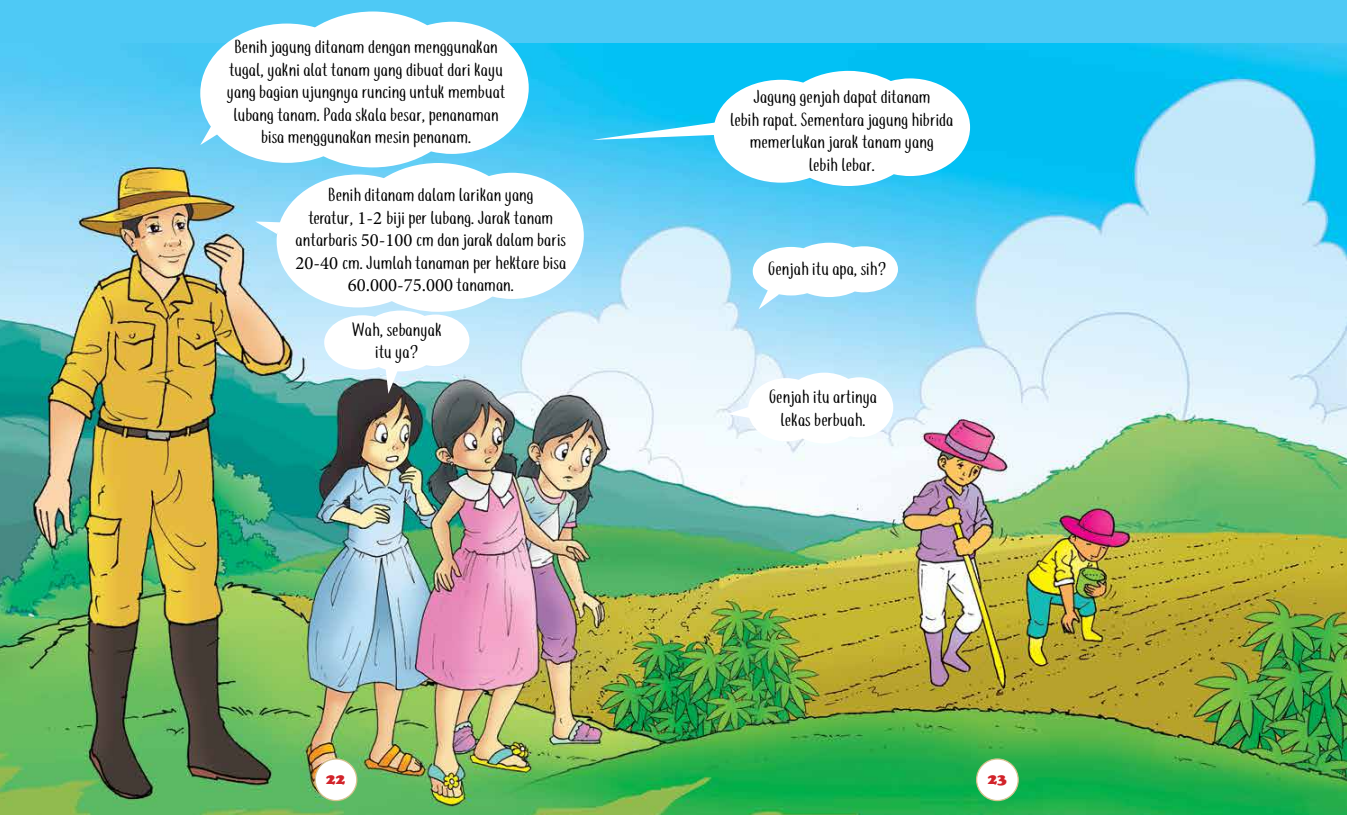
<style>
.page{position:relative;width:1347px;height:815px;background:#fff}
.page>*{position:absolute;margin:0;border:0;box-sizing:border-box;transform-origin:0 0}
.t1{font:18.75px/22.5px "teademo";color:#000;text-align:center}
.t2{font:18.75px "Minion Pro";color:#000}
.t3{font:15px "Cooper Black Std";color:#d2232a}
.s1{font-family:"Minion Pro"}
.s2{font-family:"teademo"}
</style>
<div class="page">
<div style="left:0;top:0;width:1346px;height:815px;background:#4ec9f5"></div>
<img style="left:0;top:43px;width:1346px;height:772px">
<svg style="left:200px;top:12px;width:329px;height:155px;background:#dff5fd"></svg>
<svg style="left:277px;top:163px;width:307px;height:149px;background:#e8f7fd"></svg>
<svg style="left:200px;top:121px;width:21px;height:24px"></svg>
<svg style="left:324px;top:311px;width:145px;height:83px;background:#d8e5e9"></svg>
<svg style="left:752px;top:243px;width:146px;height:66px;background:#d7f1fc"></svg>
<svg style="left:727px;top:373px;width:166px;height:71px;background:#f7fbfd"></svg>
<svg style="left:592px;top:71px;width:378px;height:115px;background:#9ce4fa"></svg>
<svg style="left:255px;top:221px;width:27px;height:13px"></svg>
<div style="left:315px;top:759px;width:42px;height:42px;background:#fff;border-radius:50%"></div>
<div style="left:314px;top:758px;width:43px;height:43px;border:1px solid #d6c28e;border-radius:50%"></div>
<div style="left:976px;top:759px;width:42px;height:42px;background:#fff;border-radius:50%"></div>
<div style="left:976px;top:758px;width:42px;height:43px;border:1px solid #d6c28e;border-radius:50%"></div>
<p class="t1" style="left:227px;top:36px;width:280px">Benih jagung ditanam dengan menggunakan tugal, yakni alat tanam yang dibuat dari kayu yang bagian ujungnya runcing untuk membuat lubang tanam. Pada skala besar, penanaman bisa menggunakan mesin penanam.</p>
<p class="t1" style="left:295px;top:184px;width:272px">Benih ditanam dalam larikan yang<br>teratur, <span class="s1">1-2</span> biji per lubang. Jarak tanam antarbaris <span class="s1">50-100</span> cm dan jarak dalam baris <span class="s1">20-40</span> cm. Jumlah tanaman per hektare bisa</p>
<p class="t2" style="left:348px;top:272px;width:167px">60.000-75.000 <span class="s2">tanaman.</span></p>
<p class="t1" style="left:352px;top:319px;width:92px">Wah, sebanyak itu ya?</p>
<p class="t1" style="left:730px;top:87px;width:225px">Jagung genjah dapat ditanam<br>lebih rapat. Sementara jagung hibrida memerlukan jarak tanam yang<br>lebih lebar.</p>
<p class="t1" style="left:768px;top:259px;width:120px">Genjah itu apa, sih?</p>
<p class="t1" style="left:768px;top:386px;width:110px">Genjah itu artinya lekas berbuah.</p>
<p class="t3" style="left:326px;top:770px;width:20px">22</p>
<p class="t3" style="left:988px;top:770px;width:20px">23</p>
</div>
